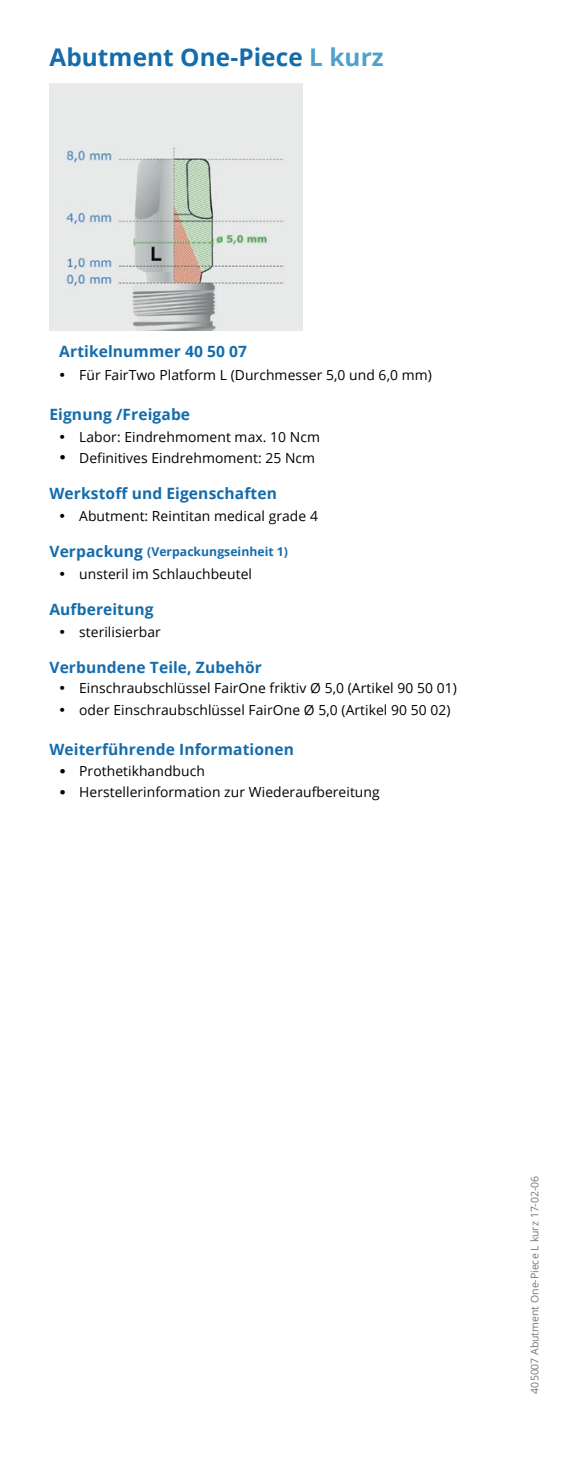
<style>
.page{position:relative;width:571px;height:1474px;background:#fff}
.page>*{position:absolute;margin:0;border:0;box-sizing:border-box;transform-origin:0 0}
.t1{font:700 24.32px "Open Sans";letter-spacing:.005em;color:#146cab}
.t2{font:700 15.58px "Open Sans";letter-spacing:.01em;color:#146cab}
.t3{font:13.83px "Open Sans";letter-spacing:.005em;color:#000001}
.t4{font:700 12.25px "Open Sans";letter-spacing:.005em;color:#146cab}
.t5{font:10.5px "Open Sans";letter-spacing:-.01em;color:#75797b}
.s1{color:#4fa1cb}
.s2{font-size:15.58px}
</style>
<div class="page">
<img style="left:49px;top:83px;width:253px;height:247px">
<h1 class="t1" style="left:49px;top:40px;width:336px">Abutment One-Piece <span class="s1">L kurz</span></h1>
<p class="t2" style="left:59px;top:340px;width:189px">Artikelnummer 40 50 07</p>
<p class="t3" style="left:59px;top:366px;width:374px">• Für FairTwo Platform L (Durchmesser 5,0 und 6,0 mm)</p>
<p class="t2" style="left:49px;top:403px;width:142px">Eignung /Freigabe</p>
<p class="t3" style="left:59px;top:427px;width:262px">• Labor: Eindrehmoment max. 10 Ncm</p>
<p class="t3" style="left:59px;top:448px;width:257px">• Definitives Eindrehmoment: 25 Ncm</p>
<p class="t2" style="left:49px;top:482px;width:229px">Werkstoff und Eigenschaften</p>
<p class="t3" style="left:59px;top:506px;width:260px">• Abutment: Reintitan medical grade 4</p>
<p class="t4" style="left:49px;top:542px;width:240px"><span class="s2">Verpackung</span> (Verpackungseinheit 1)</p>
<p class="t3" style="left:59px;top:564px;width:194px">• unsteril im Schlauchbeutel</p>
<p class="t2" style="left:49px;top:599px;width:106px">Aufbereitung</p>
<p class="t3" style="left:59px;top:622px;width:103px">• sterilisierbar</p>
<p class="t2" style="left:49px;top:657px;width:214px">Verbundene Teile, Zubehör</p>
<p class="t3" style="left:59px;top:678px;width:399px">• Einschraubschlüssel FairOne friktiv Ø 5,0 (Artikel 90 50 01)</p>
<p class="t3" style="left:59px;top:700px;width:392px">• oder Einschraubschlüssel FairOne Ø 5,0 (Artikel 90 50 02)</p>
<p class="t2" style="left:49px;top:738px;width:246px">Weiterführende Informationen</p>
<p class="t3" style="left:59px;top:762px;width:147px">• Prothetikhandbuch</p>
<p class="t3" style="left:59px;top:783px;width:322px">• Herstellerinformation zur Wiederaufbereitung</p>
<p class="t5" style="left:527px;top:1393px;width:219px;rotate:-90deg">405007 Abutment One-Piece L kurz 17-02-06</p>
</div>
